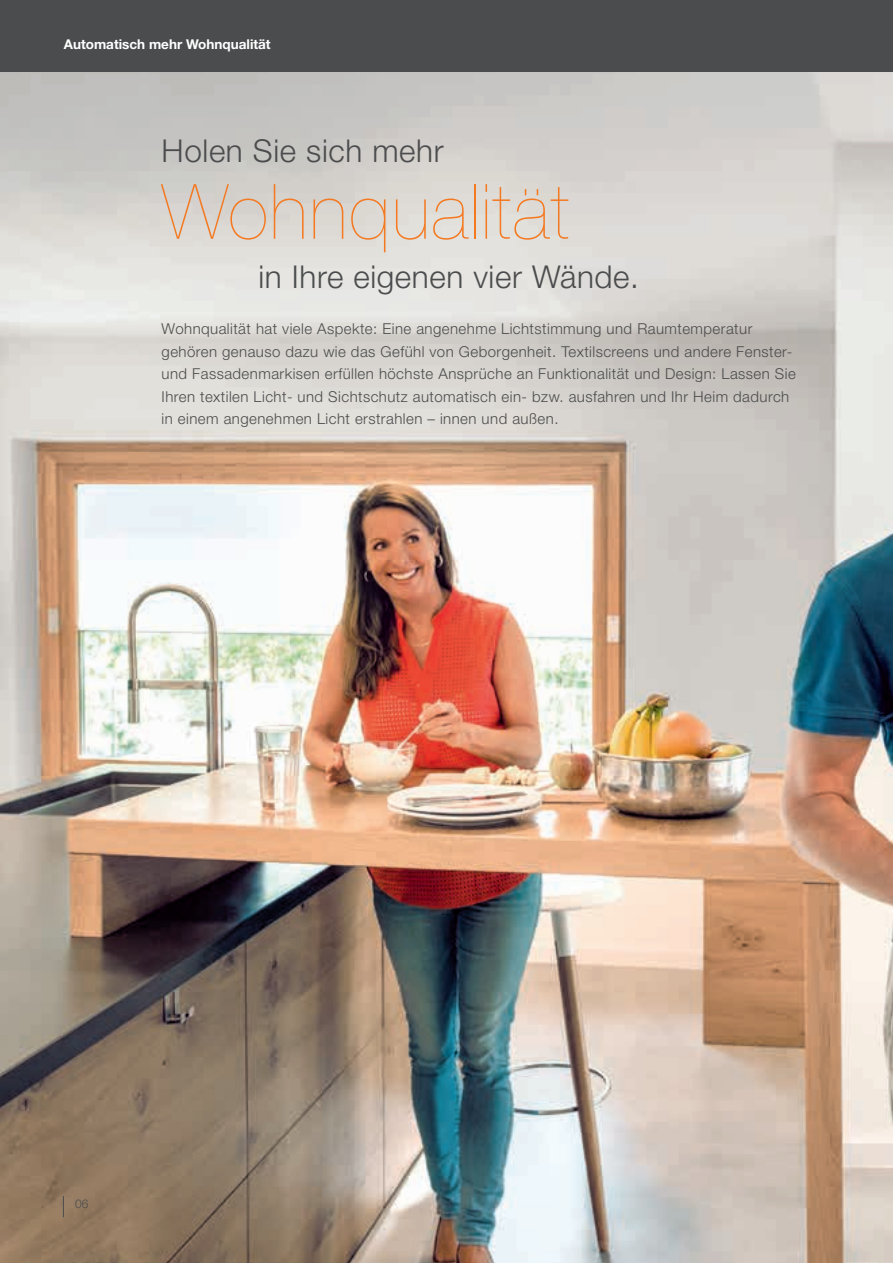
<style>
.page{position:relative;width:893px;height:1263px;background:#fff}
.page>*{position:absolute;margin:0;border:0;box-sizing:border-box;transform-origin:0 0}
.t1{font:200 76.5px "Helvetica Neue LT";letter-spacing:.02em;color:#f47921}
.t2{font:300 31.5px "Helvetica Neue LT Pro";letter-spacing:.02em;color:#4b4c4d}
.t3{font:300 15px/22.5px "Helvetica Neue LT Pro";letter-spacing:.03em;color:#4b4c4d}
.t4{font:700 13.5px "Helvetica Neue LT Pro";color:#fff}
.t5{font:300 12px "Helvetica Neue LT Pro";color:#4b4c4d}
</style>
<div class="page">
<img style="left:0;top:71px;width:893px;height:1192px">
<div style="left:0;top:0;width:893px;height:71px;background:#4b4c4d"></div>
<svg style="left:63px;top:1196px;width:1px;height:21px"></svg>
<p class="t4" style="left:64px;top:36px;width:208px">Automatisch mehr Wohnqualität</p>
<h2 class="t2" style="left:162px;top:132px;width:284px">Holen Sie sich mehr</h2>
<h1 class="t1" style="left:162px;top:168px;width:409px">Wohnqualität</h1>
<h2 class="t2" style="left:258px;top:258px;width:382px">in Ihre eigenen vier Wände.</h2>
<p class="t3" style="left:162px;top:317px;width:636px">Wohnqualität hat viele Aspekte: Eine angenehme Lichtstimmung und Raumtemperatur gehören genauso dazu wie das Gefühl von Geborgenheit. Textilscreens und andere Fenster&shy;und Fassadenmarkisen erfüllen höchste Ansprüche an Funktionalität und Design: Lassen Sie Ihren textilen Licht- und Sichtschutz automatisch ein- bzw. ausfahren und Ihr Heim dadurch in einem angenehmen Licht erstrahlen – innen und außen.</p>
<p class="t5" style="left:75px;top:1196px;width:15px">06</p>
</div>
